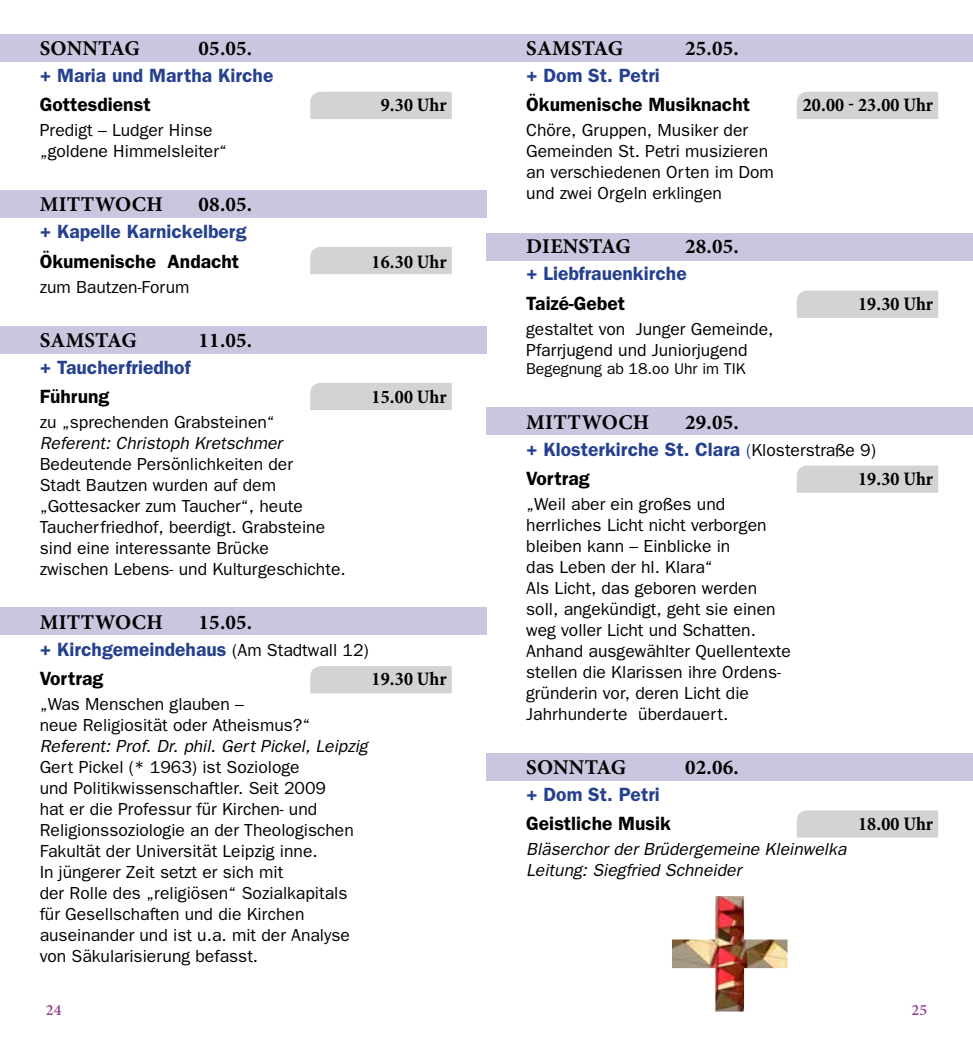
<style>
.page{position:relative;width:973px;height:1042px;background:#fff}
.page>*{position:absolute;margin:0;border:0;box-sizing:border-box;transform-origin:0 0}
.t1{font:700 21px "Minion Pro";letter-spacing:.01em;color:#000}
.t2{font:600 19.25px/29.2px "Franklin Gothic";color:#25408f}
.t3{font:600 19.25px "Franklin Gothic";color:#000}
.t4{font:700 condensed 19.25px "Minion Pro";letter-spacing:.01em;color:#000}
.t5{font:17.5px/21px "Franklin Gothic";color:#000}
.t6{font:italic 17.5px/21px "Franklin Gothic";color:#000}
.t7{font:15.75px "Franklin Gothic";color:#000}
.t8{font:600 15.75px "Minion Pro";color:#964192}
.s1{font-weight:400;font-size:17.5px;color:#000}
.s2{color:#000}
.s3{font-weight:400;font-size:17.5px}
</style>
<div class="page">
<div style="left:796px;top:810px;width:142px;height:27px;background:#d1d3d4"></div>
<svg style="left:796px;top:465px;width:142px;height:28px;background:#d2d4d5"></svg>
<div style="left:796px;top:291px;width:142px;height:27px;background:#d1d3d4"></div>
<div style="left:796px;top:92px;width:142px;height:27px;background:#d1d3d4"></div>
<div style="left:310px;top:666px;width:141px;height:27px;background:#d1d3d4"></div>
<div style="left:310px;top:383px;width:141px;height:27px;background:#d1d3d4"></div>
<div style="left:310px;top:247px;width:141px;height:27px;background:#d1d3d4"></div>
<div style="left:310px;top:92px;width:141px;height:27px;background:#d1d3d4"></div>
<div style="left:486px;top:753px;width:486px;height:27px;background:#c8c7df"></div>
<div style="left:486px;top:407px;width:486px;height:28px;background:#c8c7df"></div>
<div style="left:486px;top:233px;width:486px;height:27px;background:#c8c7df"></div>
<div style="left:486px;top:35px;width:486px;height:27px;background:#c8c7df"></div>
<div style="left:0;top:608px;width:486px;height:27px;background:#c8c7df"></div>
<div style="left:0;top:326px;width:486px;height:27px;background:#c8c7df"></div>
<div style="left:0;top:190px;width:486px;height:27px;background:#c8c7df"></div>
<div style="left:0;top:35px;width:486px;height:27px;background:#c8c7df"></div>
<img style="left:672px;top:896px;width:115px;height:115px">
<p class="t1" style="left:40px;top:33px;width:101px">SONNTAG</p>
<p class="t1" style="left:198px;top:33px;width:55px">05.05.</p>
<p class="t2" style="left:40px;top:60px;width:235px">+ Maria und Martha Kirche</p>
<p class="t3" style="left:40px;top:93px;width:112px">Gottesdienst</p>
<p class="t4" style="left:380px;top:92px;width:68px">9.30 Uhr</p>
<p class="t5" style="left:40px;top:119px;width:189px">Predigt – Ludger Hinse „goldene Himmelsleiter“</p>
<p class="t1" style="left:40px;top:190px;width:124px">MITTWOCH</p>
<p class="t1" style="left:198px;top:190px;width:55px">08.05.</p>
<p class="t2" style="left:40px;top:217px;width:208px">+ Kapelle Karnickelberg</p>
<p class="t3" style="left:40px;top:250px;width:201px">Ökumenische Andacht</p>
<p class="t4" style="left:371px;top:248px;width:77px">16.30 Uhr</p>
<p class="t5" style="left:40px;top:276px;width:151px">zum Bautzen-Forum</p>
<p class="t1" style="left:40px;top:325px;width:98px">SAMSTAG</p>
<p class="t1" style="left:198px;top:325px;width:55px">11.05.</p>
<p class="t2" style="left:40px;top:352px;width:152px">+ Taucherfriedhof</p>
<p class="t3" style="left:40px;top:385px;width:71px">Führung</p>
<p class="t4" style="left:371px;top:383px;width:77px">15.00 Uhr</p>
<p class="t5" style="left:40px;top:411px;width:237px">zu „sprechenden Grabsteinen“</p>
<p class="t6" style="left:40px;top:432px;width:244px">Referent: Christoph Kretschmer</p>
<p class="t5" style="left:40px;top:453px;width:307px">Bedeutende Persönlichkeiten der<br>Stadt Bautzen wurden auf dem „Gottesacker zum Taucher“, heute Taucherfriedhof, beerdigt. Grabsteine sind eine interessante Brücke<br>zwischen Lebens- und Kulturgeschichte.</p>
<p class="t1" style="left:40px;top:607px;width:124px">MITTWOCH</p>
<p class="t1" style="left:198px;top:607px;width:55px">15.05.</p>
<p class="t2" style="left:40px;top:634px;width:330px">+ Kirchgemeindehaus <span class="s1">(Am Stadtwall 12)<br></span><span class="s2">Vortrag</span></p>
<p class="t4" style="left:371px;top:666px;width:77px">19.30 Uhr</p>
<p class="t5" style="left:40px;top:693px;width:272px">„Was Menschen glauben –<br>neue Religiosität oder Atheismus?“</p>
<p class="t6" style="left:40px;top:735px;width:329px">Referent: Prof. Dr. phil. Gert Pickel, Leipzig</p>
<p class="t5" style="left:40px;top:756px;width:315px">Gert Pickel (* 1963) ist Soziologe<br>und Politikwissenschaftler. Seit 2009 hat er die Professur für Kirchen- und Religionssoziologie an der Theologischen Fakultät der Universität Leipzig inne.<br>In jüngerer Zeit setzt er sich mit<br>der Rolle des „religiösen“ Sozialkapitals für Gesellschaften und die Kirchen auseinander und ist u.a. mit der Analyse von Säkularisierung befasst.</p>
<p class="t1" style="left:526px;top:33px;width:98px">SAMSTAG</p>
<p class="t1" style="left:685px;top:33px;width:55px">25.05.</p>
<p class="t2" style="left:526px;top:60px;width:135px">+ Dom St. Petri</p>
<p class="t3" style="left:526px;top:93px;width:225px">Ökumenische Musiknacht</p>
<p class="t4" style="left:802px;top:92px;width:132px">20.00 - 23.00 Uhr</p>
<p class="t5" style="left:526px;top:119px;width:249px">Chöre, Gruppen, Musiker der<br>Gemeinden St. Petri musizieren an verschiedenen Orten im Dom und zwei Orgeln erklingen</p>
<p class="t1" style="left:526px;top:232px;width:106px">DIENSTAG</p>
<p class="t1" style="left:685px;top:232px;width:55px">28.05.</p>
<p class="t2" style="left:526px;top:259px;width:162px">+ Liebfrauenkirche</p>
<p class="t3" style="left:526px;top:292px;width:100px">Taizé-Gebet</p>
<p class="t4" style="left:857px;top:290px;width:77px">19.30 Uhr</p>
<p class="t5" style="left:526px;top:318px;width:249px">gestaltet von Junger Gemeinde,<br>Pfarrjugend und Juniorjugend</p>
<p class="t7" style="left:526px;top:360px;width:221px">Begegnung ab 18.oo Uhr im TIK</p>
<p class="t1" style="left:526px;top:407px;width:124px">MITTWOCH</p>
<p class="t1" style="left:685px;top:407px;width:55px">29.05.</p>
<p class="t2" style="left:526px;top:434px;width:351px">+ Klosterkirche St. Clara <span class="s3">(</span><span class="s1">Klosterstraße 9)<br></span><span class="s2">Vortrag</span></p>
<p class="t4" style="left:857px;top:465px;width:77px">19.30 Uhr</p>
<p class="t5" style="left:526px;top:493px;width:266px">„Weil aber ein großes und herrliches Licht nicht verborgen bleiben kann – Einblicke in<br>das Leben der hl. Klara“<br>Als Licht, das geboren werden soll, angekündigt, geht sie einen weg voller Licht und Schatten.<br>Anhand ausgewählter Quellentexte stellen die Klarissen ihre Ordens&shy;gründerin vor, deren Licht die<br>Jahrhunderte überdauert.</p>
<p class="t1" style="left:526px;top:752px;width:101px">SONNTAG</p>
<p class="t1" style="left:685px;top:752px;width:55px">02.06.</p>
<p class="t2" style="left:526px;top:779px;width:135px">+ Dom St. Petri</p>
<p class="t3" style="left:526px;top:812px;width:146px">Geistliche Musik</p>
<p class="t4" style="left:857px;top:811px;width:77px">18.00 Uhr</p>
<p class="t6" style="left:526px;top:838px;width:321px">Bläserchor der Brüdergemeine Kleinwelka<br>Leitung: Siegfried Schneider</p>
<p class="t8" style="left:46px;top:999px;width:17px">24</p>
<p class="t8" style="left:911px;top:999px;width:17px">25</p>
</div>
